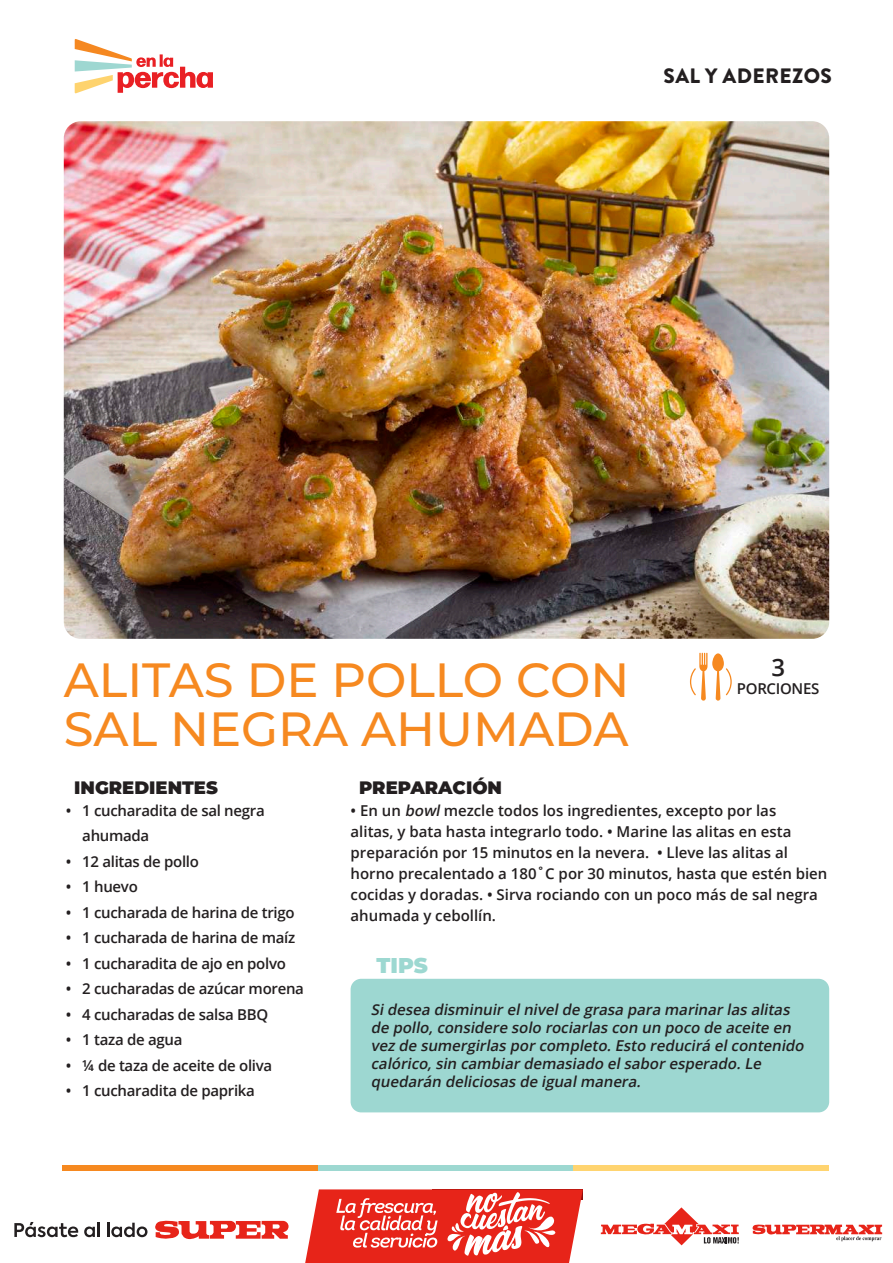
<style>
.page{position:relative;width:893px;height:1263px;background:#fff}
.page>*{position:absolute;margin:0;border:0;box-sizing:border-box;transform-origin:0 0}
.t1{font:500 48px/49.5px "Montserrat";color:#f68920}
.t2{font:600 24px "Open Sans";color:#231f20}
.t3{font:900 21.45px "Montserrat";color:#9dd8d1}
.t4{font:900 20.85px "Brandon Grotesque";letter-spacing:.02em;color:#231f20}
.t5{font:900 18px "Montserrat";color:#231f20}
.t6{font:600 15px/21px "Open Sans";color:#231f20}
.t7{font:600 15px/25.5px "Open Sans";letter-spacing:-.02em;color:#231f20}
.t8{font:italic 600 15px/18px "Open Sans";color:#231f20}
.s1{font-style:italic}
</style>
<div class="page">
<svg style="left:601px;top:1207px;width:138px;height:38px"></svg>
<svg style="left:752px;top:1224px;width:130px;height:17px"></svg>
<svg style="left:155px;top:1220px;width:134px;height:20px"></svg>
<svg style="left:14px;top:1222px;width:64px;height:15px"></svg>
<svg style="left:84px;top:1226px;width:11px;height:11px"></svg>
<hr style="left:97px;top:1223px;width:3px;height:14px;background:#231f20">
<svg style="left:107px;top:1223px;width:40px;height:14px"></svg>
<svg style="left:305px;top:1189px;width:278px;height:74px"></svg>
<svg style="left:75px;top:39px;width:138px;height:55px"></svg>
<div style="left:63px;top:1165px;width:255px;height:5px;background:#f68920"></div>
<div style="left:318px;top:1165px;width:256px;height:5px;background:#9dd8d1"></div>
<div style="left:574px;top:1165px;width:255px;height:5px;background:#ffd470"></div>
<img style="left:64px;top:121px;width:765px;height:518px">
<svg style="left:690px;top:653px;width:42px;height:48px"></svg>
<div style="left:351px;top:979px;width:478px;height:133px;background:#9dd7d1;border-radius:11px"></div>
<h3 class="t4" style="left:664px;top:61px;width:170px">SAL Y ADEREZOS</h3>
<h2 class="t2" style="left:771px;top:651px;width:15px">3</h2>
<p class="t7" style="left:737px;top:676px;width:84px">PORCIONES</p>
<h1 class="t1" style="left:64px;top:653px;width:567px">ALITAS DE POLLO CON<br>SAL NEGRA AHUMADA</h1>
<p class="t5" style="left:74px;top:774px;width:145px">INGREDIENTES</p>
<p class="t5" style="left:359px;top:774px;width:144px">PREPARACIÓN</p>
<p class="t7" style="left:82px;top:797px;width:184px;text-indent:-16px">• 1 cucharadita de sal negra ahumada</p>
<p class="t7" style="left:66px;top:848px;width:135px">• 12 alitas de pollo</p>
<p class="t6" style="left:66px;top:876px;width:74px">• 1 huevo</p>
<p class="t7" style="left:66px;top:899px;width:230px">• 1 cucharada de harina de trigo</p>
<p class="t7" style="left:66px;top:925px;width:231px">• 1 cucharada de harina de maíz</p>
<p class="t7" style="left:66px;top:950px;width:222px">• 1 cucharadita de ajo en polvo</p>
<p class="t7" style="left:66px;top:976px;width:240px">• 2 cucharadas de azúcar morena</p>
<p class="t7" style="left:66px;top:1001px;width:204px">• 4 cucharadas de salsa BBQ</p>
<p class="t7" style="left:66px;top:1027px;width:118px">• 1 taza de agua</p>
<p class="t7" style="left:66px;top:1052px;width:208px">• ¼ de taza de aceite de oliva</p>
<p class="t7" style="left:66px;top:1078px;width:191px">• 1 cucharadita de paprika</p>
<p class="t6" style="left:351px;top:799px;width:478px">• En un <span class="s1">bowl</span>mezcle todos los ingredientes, excepto por las<br>alitas, y bata hasta integrarlo todo. • Marine las alitas en esta preparación por 15 minutos en la nevera. • Lleve las alitas al horno precalentado a 180˚C por 30 minutos, hasta que estén bien cocidas y doradas. • Sirva rociando con un poco más de sal negra ahumada y cebollín.</p>
<h3 class="t3" style="left:376px;top:950px;width:53px">TIPS</h3>
<p class="t8" style="left:371px;top:1000px;width:438px">Sidesea disminuirelnivelde grasa para marinarlas alitas de pollo,considere solo rociarlas con un poco de aceite en vez de sumergirlas porcompleto.Esto reducirá elcontenido calórico,sin cambiardemasiado elsaboresperado.Le quedarán deliciosas de igualmanera.</p>
</div>
